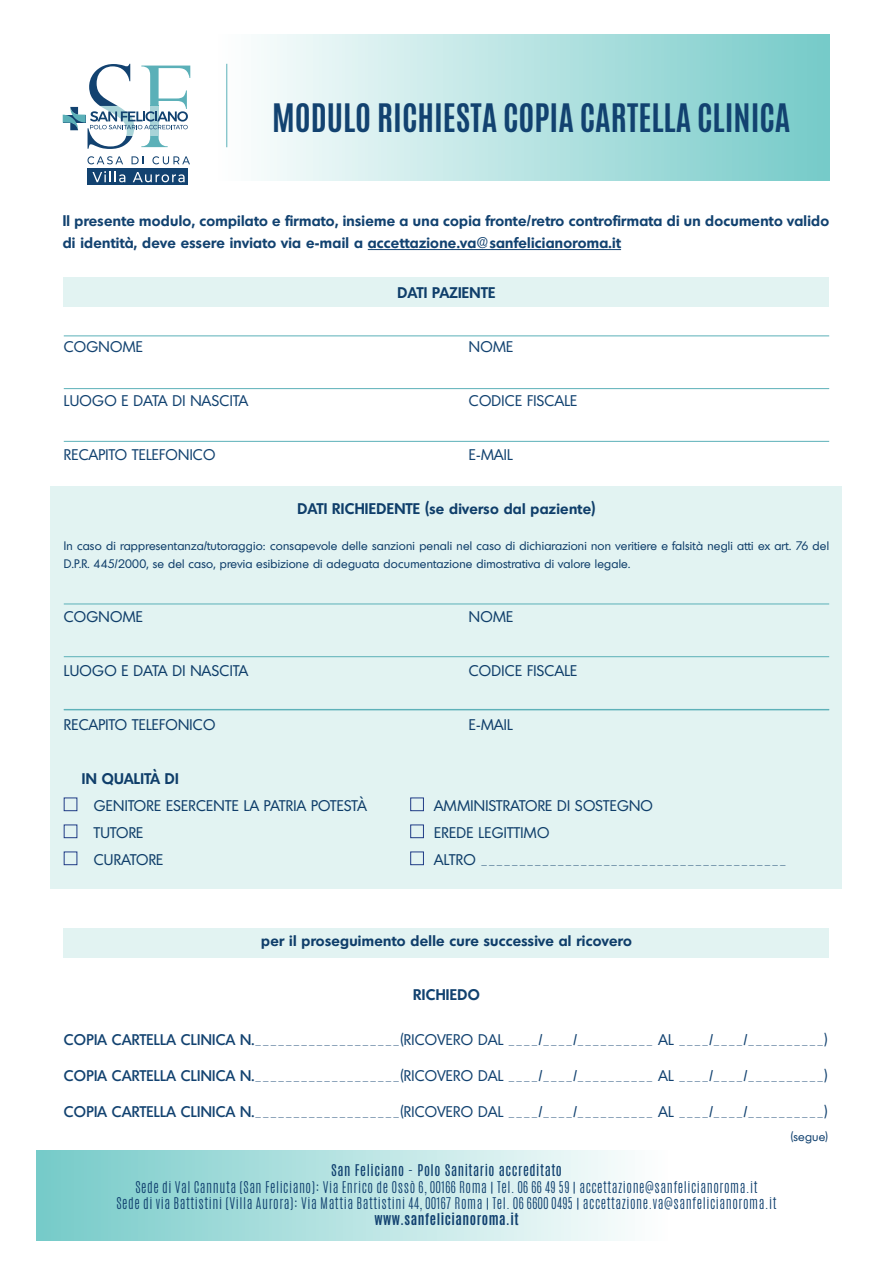
<style>
.page{position:relative;width:893px;height:1263px;background:#fff}
.page>*{position:absolute;margin:0;border:0;box-sizing:border-box;transform-origin:0 0}
.t1{font:700 32.7px "Antonio";color:#124270}
.t2{font:15px "Montreal Serial";letter-spacing:.02em;color:#124270}
.t3{font:700 15px/22.5px "Montreal Serial";letter-spacing:.02em;color:#124270}
.t4{font:300 13.5px/16.2px "Antonio";letter-spacing:.04em;color:#124270;text-align:center}
.t5{font:13.5px "Antonio";letter-spacing:.04em;color:#124270}
.t6{font:700 13.5px "Antonio";letter-spacing:.04em;color:#124270}
.t7{font:12px/18px "Montreal Serial";letter-spacing:.02em;color:#124270}
.s1{font-weight:500}
</style>
<div class="page">
<div style="left:0;top:35px;width:829px;height:146px;background:linear-gradient(to right,#fff,#7fcecc)"></div>
<div style="left:37px;top:1150px;width:856px;height:91px;background:linear-gradient(to right,#7ececc,#fff)"></div>
<div style="left:64px;top:277px;width:765px;height:30px;background:#e2f3f2"></div>
<div style="left:64px;top:928px;width:765px;height:29px;background:#e2f3f2"></div>
<div style="left:50px;top:486px;width:792px;height:402px;background:#e2f3f2"></div>
<hr style="left:226px;top:64px;width:1px;height:83px;background:#5bb0b8">
<hr style="left:64px;top:336px;width:765px;height:1px;background:#5bb0b8">
<hr style="left:64px;top:388px;width:765px;height:1px;background:#5bb0b8">
<hr style="left:64px;top:441px;width:765px;height:1px;background:#5bb0b8">
<hr style="left:64px;top:604px;width:765px;height:1px;background:#5bb0b8">
<hr style="left:64px;top:656px;width:765px;height:1px;background:#5bb0b8">
<hr style="left:64px;top:709px;width:765px;height:1px;background:#5bb0b8">
<hr style="left:64px;top:710px;width:765px;height:1px;background:#5bb0b8">
<div style="left:88px;top:169px;width:100px;height:16px;background:#124270"></div>
<svg style="left:63px;top:64px;width:127px;height:85px"></svg>
<svg style="left:92px;top:171px;width:33px;height:11px"></svg>
<svg style="left:133px;top:172px;width:52px;height:10px"></svg>
<svg style="left:88px;top:156px;width:35px;height:8px"></svg>
<svg style="left:132px;top:156px;width:12px;height:8px"></svg>
<svg style="left:152px;top:156px;width:38px;height:8px"></svg>
<hr style="left:368px;top:249px;width:253px;height:1px;background:#124270">
<h1 class="t1" style="left:272px;top:93px;width:520px">MODULO RICHIESTA COPIA CARTELLA CLINICA</h1>
<p class="t3" style="left:63px;top:208px;width:768px">Il presente modulo, compilato e firmato, insieme a una copia fronte/retro controfirmata di un documento valido di identità, deve essere inviato via e-mail a accettazione.va@sanfelicianoroma.it</p>
<p class="t3" style="left:398px;top:281px;width:99px">DATI PAZIENTE</p>
<p class="t2" style="left:64px;top:337px;width:81px">COGNOME</p>
<p class="t2" style="left:469px;top:337px;width:46px">NOME</p>
<p class="t2" style="left:64px;top:391px;width:186px">LUOGO E DATA DI NASCITA</p>
<p class="t2" style="left:469px;top:391px;width:110px">CODICE FISCALE</p>
<p class="t2" style="left:64px;top:445px;width:153px">RECAPITO TELEFONICO</p>
<p class="t2" style="left:469px;top:445px;width:45px">E-MAIL</p>
<p class="t3" style="left:298px;top:497px;width:299px">DATI RICHIEDENTE (se diverso dal paziente)</p>
<p class="t7" style="left:64px;top:536px;width:767px">In caso di rappresentanza/tutoraggio: consapevole delle sanzioni penali nel caso di dichiarazioni non veritiere e falsità negli atti ex art. 76 del<br>D.P.R. 445/2000, se del caso, previa esibizione di adeguata documentazione dimostrativa di valore legale.</p>
<p class="t2" style="left:64px;top:607px;width:81px">COGNOME</p>
<p class="t2" style="left:469px;top:607px;width:46px">NOME</p>
<p class="t2" style="left:64px;top:661px;width:186px">LUOGO E DATA DI NASCITA</p>
<p class="t2" style="left:469px;top:661px;width:110px">CODICE FISCALE</p>
<p class="t2" style="left:64px;top:715px;width:153px">RECAPITO TELEFONICO</p>
<p class="t2" style="left:469px;top:715px;width:45px">E-MAIL</p>
<p class="t3" style="left:82px;top:767px;width:98px">IN QUALITÀ DI</p>
<p class="t2" style="left:94px;top:796px;width:274px">GENITORE ESERCENTE LA PATRIA POTESTÀ</p>
<p class="t2" style="left:434px;top:796px;width:220px">AMMINISTRATORE DI SOSTEGNO</p>
<p class="t2" style="left:94px;top:823px;width:51px">TUTORE</p>
<p class="t2" style="left:434px;top:823px;width:117px">EREDE LEGITTIMO</p>
<p class="t2" style="left:94px;top:850px;width:71px">CURATORE</p>
<p class="t2" style="left:434px;top:850px;width:354px">ALTRO ________________________________________</p>
<p class="t3" style="left:261px;top:929px;width:372px">per il proseguimento delle cure successive al ricovero</p>
<p class="t3" style="left:413px;top:983px;width:68px">RICHIEDO</p>
<p class="t2" style="left:64px;top:1030px;width:765px"><span class="s1">COPIA CARTELLA CLINICA N.</span>___________________(RICOVERO DAL ____/____/__________ AL ____/____/__________)</p>
<p class="t2" style="left:64px;top:1066px;width:765px"><span class="s1">COPIA CARTELLA CLINICA N.</span>___________________(RICOVERO DAL ____/____/__________ AL ____/____/__________)</p>
<p class="t2" style="left:64px;top:1102px;width:765px"><span class="s1">COPIA CARTELLA CLINICA N.</span>___________________(RICOVERO DAL ____/____/__________ AL ____/____/__________)</p>
<p class="t5" style="left:331px;top:1161px;width:232px">San Feliciano - Polo Sanitario accreditato</p>
<p class="t4" style="left:116px;top:1179px;width:662px">Sede di Val Cannuta (San Feliciano): Via Enrico de Ossò 6, 00166 Roma | Tel. 06 66 49 59 | accettazione@sanfelicianoroma.it<br>Sede di via Battistini (Villa Aurora): Via Mattia Battistini 44, 00167 Roma | Tel. 06 6600 0495 | accettazione.va@sanfelicianoroma.it</p>
<p class="t6" style="left:374px;top:1209px;width:146px">www.sanfelicianoroma.it</p>
<p class="t7" style="left:791px;top:1127px;width:39px">(segue)</p>
</div>
